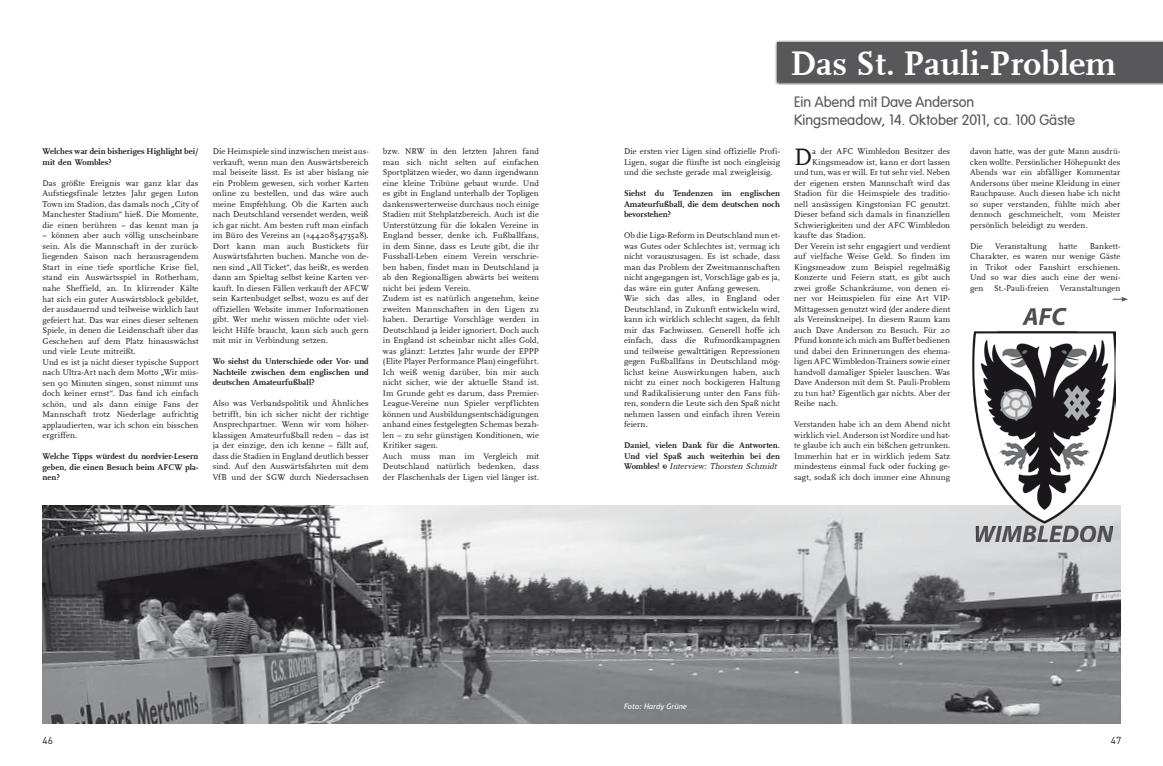
<style>
.page{position:relative;width:1163px;height:766px;background:#fff}
.page>*{position:absolute;margin:0;border:0;box-sizing:border-box;transform-origin:0 0}
.t1{font:700 35px "FF Scala";color:#fff}
.t2{font:24.4px "FF Scala";color:#1a171c}
.t3{font:15px/18px "Verona Normal";color:#58585a}
.t4{font:10px "DIN";color:#1a171c}
.t5{font:8.5px/10.5px "FF Scala";letter-spacing:.01em;color:#1a171c;text-align:justify}
.t6{font:700 8.5px/10.5px "FF Scala";letter-spacing:.01em;color:#1a171c;text-align:justify}
.t7{font:italic 7.5px "Trebuchet MS";color:#fff}
.s1{font-weight:400;font-style:italic}
</style>
<div class="page">
<img style="left:43px;top:505px;width:1077px;height:218px">
<img style="left:971px;top:308px;width:144px;height:233px">
<svg style="left:775px;top:40px;width:387px;height:45px"></svg>
<div style="left:777px;top:43px;width:385px;height:39px;background:#58585a"></div>
<svg style="left:662px;top:464px;width:5px;height:5px"></svg>
<svg style="left:1112px;top:297px;width:15px;height:5px"></svg>
<p class="t6" style="left:43px;top:146px;width:157px">Welches war dein bisheriges Highlight bei/ mit den Wombles?</p>
<p class="t5" style="left:43px;top:178px;width:157px">Das größte Ereignis war ganz klar das Aufstiegsfinale letztes Jahr gegen Luton Town im Stadion, das damals noch „City of Manchester Stadium“ hieß. Die Momente, die einen berühren – das kennt man ja</p>
<p class="t5" style="left:43px;top:230px;width:157px;text-align:left">– können aber auch völlig unscheinbare sein. Als die Mannschaft in der zurück&shy;liegenden Saison nach herausragendem Start in eine tiefe sportliche Krise fiel, stand ein Auswärtsspiel in Rotherham, nahe Sheffield, an. In klirrender Kälte hat sich ein guter Auswärtsblock gebildet, der ausdauernd und teilweise wirklich laut gefeiert hat. Das war eines dieser seltenen Spiele, in denen die Leidenschaft über das Geschehen auf dem Platz hinauswächst und viele Leute mitreißt.<br>Und es ist ja nicht dieser typische Support nach Ultra-Art nach dem Motto „Wir müs&shy;sen 90 Minuten singen, sonst nimmt uns doch keiner ernst“. Das fand ich einfach schön, und als dann einige Fans der Mannschaft trotz Niederlage aufrichtig applaudierten, war ich schon ein bisschen ergriffen.</p>
<p class="t6" style="left:43px;top:451px;width:157px">Welche Tipps würdest du nordvier-Lesern geben, die einen Besuch beim AFCW pla&shy;nen?</p>
<p class="t5" style="left:213px;top:146px;width:157px">Die Heimspiele sind inzwischen meist aus&shy;verkauft, wenn man den Auswärtsbereich mal beiseite lässt. Es ist aber bislang nie ein Problem gewesen, sich vorher Karten online zu bestellen, und das wäre auch meine Empfehlung. Ob die Karten auch nach Deutschland versendet werden, weiß ich gar nicht. Am besten ruft man einfach im Büro des Vereins an (+442085473528).<br>Dort kann man auch Bustickets für Auswärtsfahrten buchen. Manche von de&shy;nen sind „All Ticket“, das heißt, es werden dann am Spieltag selbst keine Karten ver&shy;kauft. In diesen Fällen verkauft der AFCW sein Kartenbudget selbst, wozu es auf der offiziellen Website immer Informationen gibt. Wer mehr wissen möchte oder viel&shy;leicht Hilfe braucht, kann sich auch gern mit mir in Verbindung setzen.</p>
<p class="t6" style="left:213px;top:356px;width:157px">Wo siehst du Unterschiede oder Vor- und Nachteile zwischen dem englischen und deutschen Amateurfußball?</p>
<p class="t5" style="left:213px;top:398px;width:157px">Also was Verbandspolitik und Ähnliches betrifft, bin ich sicher nicht der richtige Ansprechpartner. Wenn wir vom höher&shy;klassigen Amateurfußball reden – das ist ja der einzige, den ich kenne – fällt auf, dass die Stadien in England deutlich besser sind. Auf den Auswärtsfahrten mit dem VfB und der SGW durch Niedersachsen</p>
<p class="t5" style="left:383px;top:146px;width:157px;text-align:left">bzw. NRW in den letzten Jahren fand man sich nicht selten auf einfachen Sportplätzen wieder, wo dann irgendwann eine kleine Tribüne gebaut wurde. Und es gibt in England unterhalb der Topligen dankenswerterweise durchaus noch einige Stadien mit Stehplatzbereich. Auch ist die Unterstützung für die lokalen Vereine in England besser, denke ich. Fußballfans, in dem Sinne, dass es Leute gibt, die ihr Fussball-Leben einem Verein verschrie&shy;ben haben, findet man in Deutschland ja ab den Regionalligen abwärts bei weitem nicht bei jedem Verein.<br>Zudem ist es natürlich angenehm, keine zweiten Mannschaften in den Ligen zu haben. Derartige Vorschläge werden in Deutschland ja leider ignoriert. Doch auch in England ist scheinbar nicht alles Gold, was glänzt: Letztes Jahr wurde der EPPP (Elite Player Performance Plan) eingeführt.<br>Ich weiß wenig darüber, bin mir auch nicht sicher, wie der aktuelle Stand ist.<br>Im Grunde geht es darum, dass Premier-League-Vereine nun Spieler verpflichten können und Ausbildungsentschädigungen anhand eines festgelegten Schemas bezah&shy;len – zu sehr günstigen Konditionen, wie Kritiker sagen.<br>Auch muss man im Vergleich mit Deutschland natürlich bedenken, dass der Flaschenhals der Ligen viel länger ist.</p>
<p class="t5" style="left:624px;top:146px;width:157px">Die ersten vier Ligen sind offizielle Profi-Ligen, sogar die fünfte ist noch eingleisig und die sechste gerade mal zweigleisig.</p>
<p class="t6" style="left:624px;top:188px;width:157px">Siehst du Tendenzen im englischen Amateurfußball, die dem deutschen noch bevorstehen?</p>
<p class="t5" style="left:624px;top:230px;width:157px;text-align:left">Ob die Liga-Reform in Deutschland nun et&shy;was Gutes oder Schlechtes ist, vermag ich nicht vorauszusagen. Es ist schade, dass man das Problem der Zweitmannschaften nicht angegangen ist, Vorschläge gab es ja, das wäre ein guter Anfang gewesen.<br>Wie sich das alles, in England oder Deutschland, in Zukunft entwickeln wird, kann ich wirklich schlecht sagen, da fehlt mir das Fachwissen. Generell hoffe ich einfach, dass die Rufmordkampagnen und teilweise gewalttätigen Repressionen gegen Fußballfans in Deutschland mög&shy;lichst keine Auswirkungen haben, auch nicht zu einer noch bockigeren Haltung und Radikalisierung unter den Fans füh&shy;ren, sondern die Leute sich den Spaß nicht nehmen lassen und einfach ihren Verein feiern.</p>
<p class="t6" style="left:624px;top:440px;width:157px">Daniel, vielen Dank für die Antworten.<br>Und viel Spaß auch weiterhin bei den Wo m b l e s ! <span class="s1">Interview: Thorsten Schmidt</span></p>
<h1 class="t1" style="left:790px;top:43px;width:327px">Das St. Pauli-Problem</h1>
<h3 class="t3" style="left:794px;top:93px;width:282px">Ein Abend mit Dave Anderson<br>Kingsmeadow, 14. Oktober 2011, ca. 100 Gäste</h3>
<h2 class="t2" style="left:794px;top:143px;width:20px">D</h2>
<p class="t5" style="left:812px;top:146px;width:139px">a der AFC Wimbledon Besitzer des</p>
<p class="t5" style="left:812px;top:157px;width:139px">Kingsmeadow ist, kann er dort lassen</p>
<p class="t5" style="left:794px;top:167px;width:157px">und tun, was er will. Er tut sehr viel. Neben</p>
<p class="t5" style="left:794px;top:178px;width:157px">der eigenen ersten Mannschaft wird das</p>
<p class="t5" style="left:794px;top:188px;width:157px">Stadion für die Heimspiele des traditio-</p>
<p class="t5" style="left:794px;top:199px;width:157px">nell ansässigen Kingstonian FC genutzt.</p>
<p class="t5" style="left:794px;top:209px;width:157px">Dieser befand sich damals in finanziellen</p>
<p class="t5" style="left:794px;top:220px;width:157px">Schwierigkeiten und der AFC Wimbledon</p>
<p class="t5" style="left:794px;top:230px;width:73px">kaufte das Stadion.</p>
<p class="t5" style="left:794px;top:241px;width:157px">Der Verein ist sehr engagiert und verdient</p>
<p class="t5" style="left:794px;top:251px;width:157px">auf vielfache Weise Geld. So finden im</p>
<p class="t5" style="left:794px;top:262px;width:157px">Kingsmeadow zum Beispiel regelmäßig</p>
<p class="t5" style="left:794px;top:272px;width:157px">Konzerte und Feiern statt, es gibt auch</p>
<p class="t5" style="left:794px;top:283px;width:157px">zwei große Schankräume, von denen ei-</p>
<p class="t5" style="left:794px;top:293px;width:157px">ner vor Heimspielen für eine Art VIP-</p>
<p class="t5" style="left:794px;top:304px;width:157px">Mittagessen genutzt wird (der andere dient</p>
<p class="t5" style="left:794px;top:314px;width:157px">als Vereinskneipe). In diesem Raum kam</p>
<p class="t5" style="left:794px;top:325px;width:157px">auch Dave Anderson zu Besuch. Für 20</p>
<p class="t5" style="left:794px;top:335px;width:157px">Pfund konnte ich mich am Buffet bedienen</p>
<p class="t5" style="left:794px;top:346px;width:157px">und dabei den Erinnerungen des ehema-</p>
<p class="t5" style="left:794px;top:356px;width:157px">ligen AFC Wimbledon-Trainers sowie einer</p>
<p class="t5" style="left:794px;top:367px;width:157px">handvoll damaliger Spieler lauschen. Was</p>
<p class="t5" style="left:794px;top:377px;width:157px">Dave Anderson mit dem St. Pauli-Problem</p>
<p class="t5" style="left:794px;top:388px;width:157px">zu tun hat? Eigentlich gar nichts. Aber der</p>
<p class="t5" style="left:794px;top:398px;width:45px">Reihe nach.</p>
<p class="t5" style="left:794px;top:419px;width:157px">Verstanden habe ich an dem Abend nicht wirklich viel. Anderson ist Nordire und hat&shy;te glaube ich auch ein bißchen getrunken.<br>Immerhin hat er in wirklich jedem Satz mindestens einmal fuck oder fucking ge&shy;sagt, sodaß ich doch immer eine Ahnung</p>
<p class="t5" style="left:969px;top:146px;width:152px">davon hatte, was der gute Mann ausdrü&shy;cken wollte. Persönlicher Höhepunkt des Abends war ein abfälliger Kommentar Andersons über meine Kleidung in einer Rauchpause. Auch diesen habe ich nicht so super verstanden, fühlte mich aber dennoch geschmeichelt, vom Meister persönlich beleidigt zu werden.</p>
<p class="t5" style="left:969px;top:241px;width:14px">Die</p>
<p class="t5" style="left:995px;top:241px;width:53px">Veranstaltung</p>
<p class="t5" style="left:1059px;top:241px;width:20px">hatte</p>
<p class="t5" style="left:969px;top:241px;width:152px;text-indent:120px">Bankett-Charakter, es waren nur wenige Gäste in Trikot oder Fanshirt erschienen.<br>Und so war dies auch eine der weni&shy;gen</p>
<p class="t5" style="left:994px;top:283px;width:56px">St.-Pauli-freien</p>
<p class="t5" style="left:1059px;top:283px;width:62px">Veranstaltungen</p>
<p class="t7" style="left:624px;top:701px;width:64px">Foto: Hardy Grüne</p>
<p class="t4" style="left:43px;top:734px;width:12px">46</p>
<p class="t4" style="left:1110px;top:734px;width:12px">47</p>
</div>
